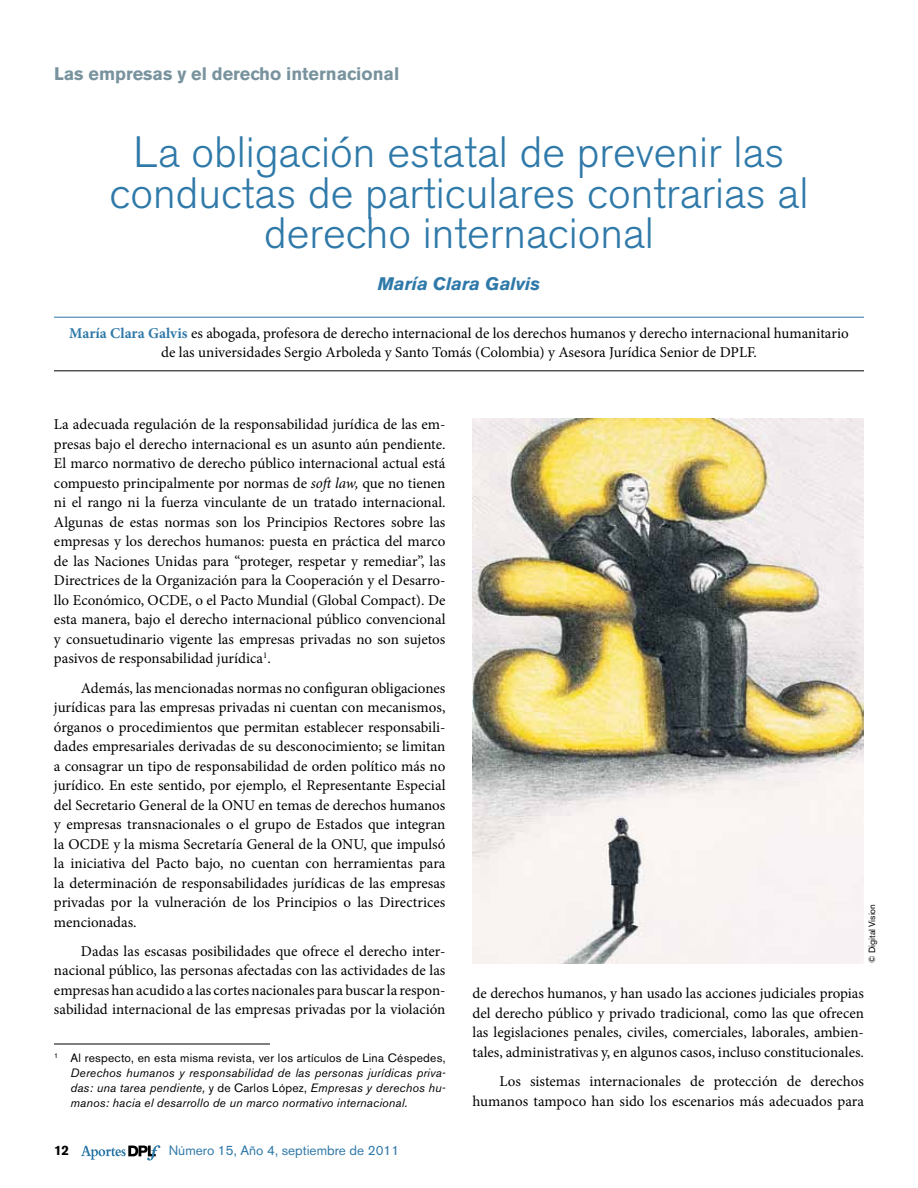
<style>
.page{position:relative;width:918px;height:1188px;background:#fff}
.page>*{position:absolute;margin:0;border:0;box-sizing:border-box;transform-origin:0 0}
.t1{font:300 43.5px/40.5px "Akzidenz Grotesk BE";color:#2f79a9;text-align:center}
.t2{font:700 18px "Akzidenz Grotesk BE";color:#78939e}
.t3{font:italic 700 18px "Akzidenz Grotesk BE";color:#2f79a9}
.t4{font:15px/19.5px "Minion Pro";color:#000;text-align:justify}
.t5{font:13.5px "Akzidenz Grotesk BE";color:#2f79a9}
.t6{font:700 13.5px "Akzidenz Grotesk BE";color:#000}
.t7{font:italic 12px/15px "Akzidenz Grotesk BE";letter-spacing:.015em;color:#000;text-align:justify}
.t8{font:9px "Akzidenz Grotesk BE";color:#000}
.s1{font-weight:700;color:#2f79a9}
.s2{font-style:italic}
.s3{font-style:normal}
</style>
<div class="page">
<svg style="left:81px;top:1145px;width:79px;height:16px"></svg>
<hr style="left:54px;top:317px;width:810px;height:1px;background:#2f79a9">
<hr style="left:54px;top:371px;width:810px;height:1px;background:#000">
<hr style="left:54px;top:1044px;width:216px;height:1px;background:#000">
<img style="left:472px;top:418px;width:392px;height:545px">
<p class="t2" style="left:54px;top:63px;width:347px">Las empresas y el derecho internacional</p>
<h1 class="t1" style="left:110px;top:133px;width:700px">La obligación estatal de prevenir las conductas de particulares contrarias al derecho internacional</h1>
<p class="t3" style="left:378px;top:273px;width:164px">María Clara Galvis</p>
<p class="t4" style="left:69px;top:323px;width:781px;text-align:center"><span class="s1">María Clara Galvis</span> es abogada, profesora de derecho internacional de los derechos humanos y derecho internacional humanitario de las universidades Sergio Arboleda y Santo Tomás (Colombia) y Asesora Jurídica Senior de DPLF.</p>
<p class="t4" style="left:54px;top:415px;width:393px">La adecuada regulación de la responsabilidad jurídica de las em&shy;presas bajo el derecho internacional es un asunto aún pendiente.<br>El marco normativo de derecho público internacional actual está compuesto principalmente por normas de <span class="s2">soft law,</span> que no tienen ni el rango ni la fuerza vinculante de un tratado internacional.<br>Algunas de estas normas son los Principios Rectores sobre las empresas y los derechos humanos: puesta en práctica del marco de las Naciones Unidas para “proteger, respetar y remediar”, las Directrices de la Organización para la Cooperación y el Desarro&shy;llo Económico, OCDE, o el Pacto Mundial (Global Compact). De esta manera, bajo el derecho internacional público convencional y consuetudinario vigente las empresas privadas no son sujetos pasivos de responsabilidad jurídica<sup>1</sup>.</p>
<p class="t4" style="left:54px;top:678px;width:393px;text-indent:27px">Además, las mencionadas normas no configuran obligaciones jurídicas para las empresas privadas ni cuentan con mecanismos, órganos o procedimientos que permitan establecer responsabili&shy;dades empresariales derivadas de su desconocimiento; se limitan a consagrar un tipo de responsabilidad de orden político más no jurídico. En este sentido, por ejemplo, el Representante Especial del Secretario General de la ONU en temas de derechos humanos y empresas transnacionales o el grupo de Estados que integran la OCDE y la misma Secretaría General de la ONU, que impulsó la iniciativa del Pacto bajo, no cuentan con herramientas para la determinación de responsabilidades jurídicas de las empresas privadas por la vulneración de los Principios o las Directrices mencionadas.</p>
<p class="t4" style="left:54px;top:941px;width:393px;text-indent:27px">Dadas las escasas posibilidades que ofrece el derecho inter&shy;nacional público, las personas afectadas con las actividades de las empresas han acudido a las cortes nacionales para buscar la respon&shy;sabilidad internacional de las empresas privadas por la violación</p>
<p class="t7" style="left:70px;top:1050px;width:377px;text-indent:-16px"><sup>1</sup> <span class="s3">Al respecto, en esta misma revista, ver los artículos de Lina Céspedes, </span>Derechos humanos y responsabilidad de las personas jurídicas priva&shy;das: una tarea pendiente, <span class="s3">y de Carlos López,</span> Empresas y derechos hu&shy;manos: hacia el desarrollo de un marco normativo internacional.</p>
<p class="t6" style="left:54px;top:1143px;width:17px">12</p>
<p class="t5" style="left:169px;top:1143px;width:232px">Número 15, Año 4, septiembre de 2011</p>
<p class="t8" style="left:867px;top:963px;width:61px;rotate:-90deg">© Digital Vision</p>
<p class="t4" style="left:472px;top:984px;width:393px">de derechos humanos, y han usado las acciones judiciales propias del derecho público y privado tradicional, como las que ofrecen las legislaciones penales, civiles, comerciales, laborales, ambien&shy;tales, administrativas y, en algunos casos, incluso constitucionales.</p>
<p class="t4" style="left:472px;top:1072px;width:393px;text-align:right">Los sistemas internacionales de protección de derechos humanos tampoco han sido los escenarios más adecuados para</p>
</div>
